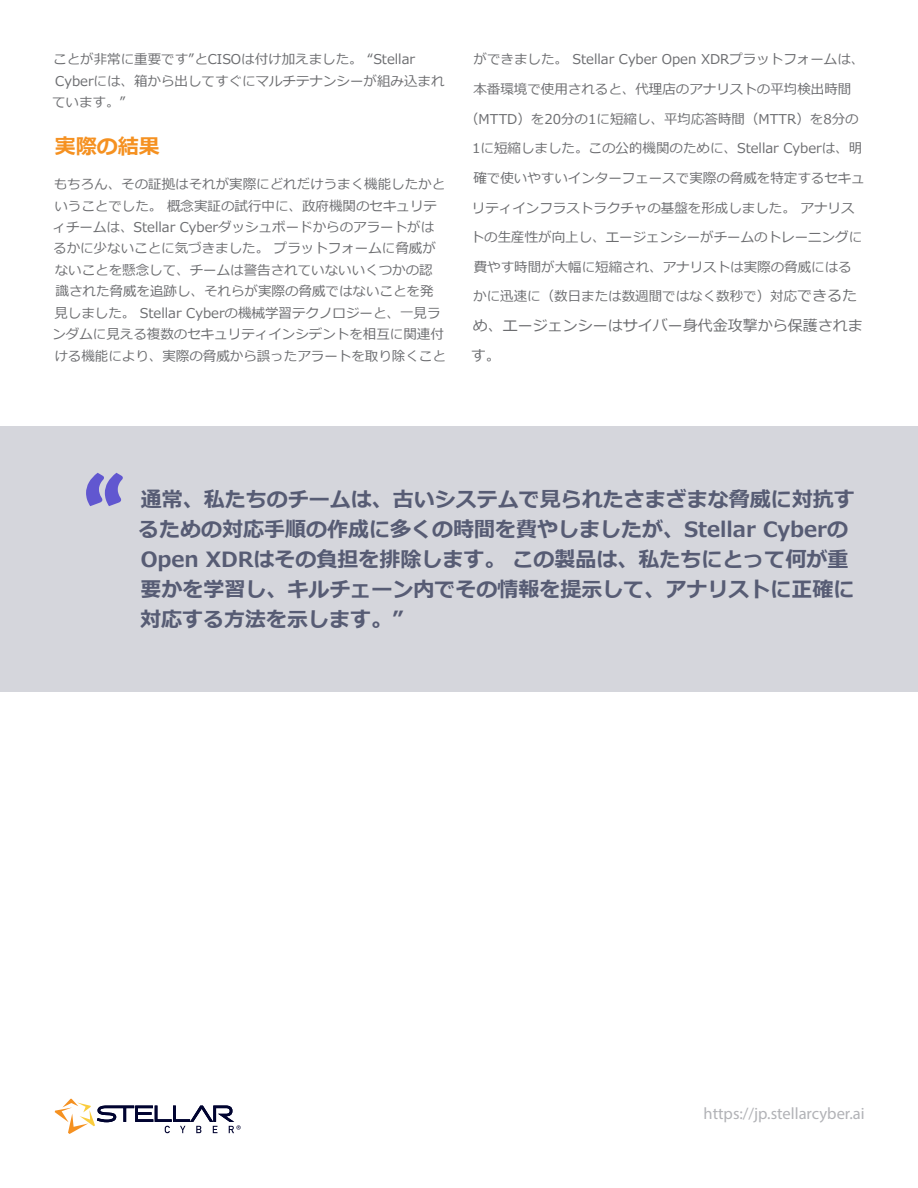
<style>
.page{position:relative;width:918px;height:1188px;background:#fff}
.page>*{position:absolute;margin:0;border:0;box-sizing:border-box;transform-origin:0 0}
.t1{font:900 105px "Lato";color:#6157d0}
.t2{font:700 21px/30px "Meiryo";color:#575c74}
.t3{font:700 21px "Meiryo";color:#f59121}
.t4{font:16.5px "Myriad Pro";color:#b2b3b7}
.t5{font:15px/29.7px "Meiryo";color:#6c6d70}
.t6{font:13.5px/21.5px "Meiryo";color:#6c6d70}
.s1{font-size:15px}
</style>
<div class="page">
<svg style="left:55px;top:1099px;width:186px;height:35px"></svg>
<div style="left:0;top:427px;width:918px;height:265px;background:#d5d6dc"></div>
<p class="t6" style="left:52px;top:49px;width:394px">ことが非常に重要です”とCISOは付け加えました。 “Stellar<br>Cyberには、箱から出してすぐにマルチテナンシーが組み込まれています。”</p>
<p class="t3" style="left:55px;top:132px;width:106px">実際の結果</p>
<p class="t6" style="left:52px;top:174px;width:395px">もちろん、その証拠はそれが実際にどれだけうまく機能したかということでした。 概念実証の試行中に、政府機関のセキュリティチームは、Stellar Cyberダッシュボードからのアラートがはるかに少ないことに気づきました。 プラットフォームに脅威がないことを懸念して、チームは警告されていないいくつかの認識された脅威を追跡し、それらが実際の脅威ではないことを発見しました。 Stellar Cyberの機械学習テクノロジーと、一見ランダムに見える複数のセキュリティインシデントを相互に関連付ける機能により、実際の脅威から誤ったアラートを取り除くこと</p>
<p class="t6" style="left:474px;top:49px;width:392px">ができました。 Stellar Cyber Open XDRプラットフォームは、</p>
<p class="t6" style="left:473px;top:79px;width:379px">本番環境で使用されると、代理店のアナリストの平均検出時間</p>
<p class="t6" style="left:465px;top:109px;width:395px">（MTTD）を20分の1に短縮し、平均応答時間（MTTR）を8分の</p>
<p class="t6" style="left:472px;top:138px;width:392px">1に短縮しました。この公的機関のために、Stellar Cyberは、明</p>
<p class="t6" style="left:473px;top:168px;width:393px">確で使いやすいインターフェースで実際の脅威を特定するセキュ</p>
<p class="t6" style="left:472px;top:198px;width:384px">リティインフラストラクチャの基盤を形成しました。 アナリス</p>
<p class="t6" style="left:471px;top:227px;width:393px">トの生産性が向上し、エージェンシーがチームのトレーニングに</p>
<p class="t6" style="left:474px;top:257px;width:380px">費やす時間が大幅に短縮され、アナリストは実際の脅威にはる</p>
<p class="t6" style="left:473px;top:287px;width:385px">かに迅速に（数日または数週間ではなく数秒で）対応<span class="s1">できるた</span></p>
<p class="t5" style="left:471px;top:312px;width:394px">め、エージェンシーはサイバー身代金攻撃から保護されます。</p>
<p class="t1" style="left:82px;top:456px;width:45px">“</p>
<p class="t2" style="left:138px;top:485px;width:718px">通常、私たちのチームは、古いシステムで見られたさまざまな脅威に対抗するための対応手順の作成に多くの時間を費やしましたが、Stellar CyberのOpen XDRはその負担を排除します。 この製品は、私たちにとって何が重要かを学習し、キルチェーン内でその情報を提示して、アナリストに正確に対応する方法を示します。”</p>
<p class="t4" style="left:704px;top:1103px;width:163px">https://jp.stellarcyber.ai</p>
</div>
